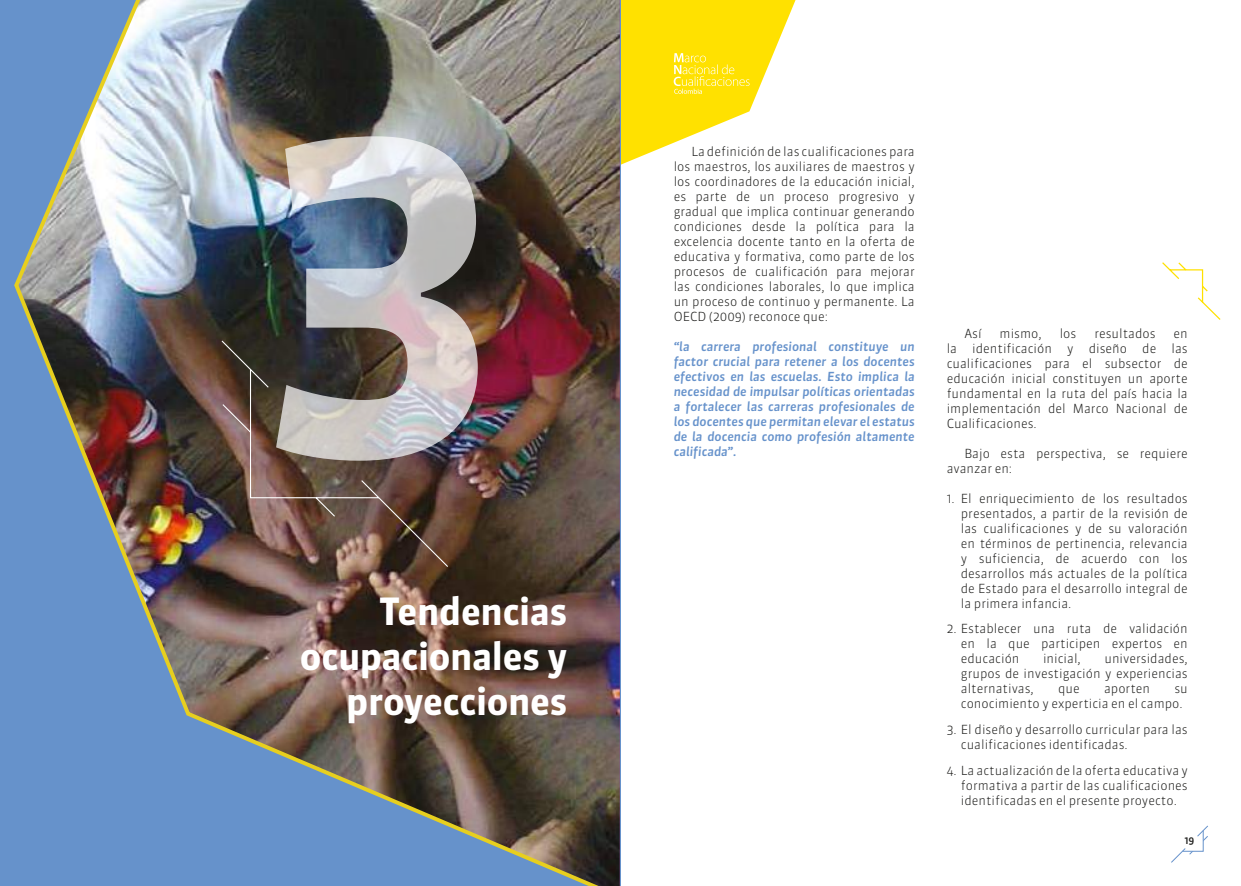
<style>
.page{position:relative;width:1241px;height:886px;background:#fff}
.page>*{position:absolute;margin:0;border:0;box-sizing:border-box;transform-origin:0 0}
.t1{font:700 37.5px/45px "Sanuk";letter-spacing:-.01em;color:#fff;text-align:right}
.t2{font:300 12.5px/15px "Sanuk";color:#1d1d1b;text-align:justify}
.t3{font:italic 500 12.5px/15px "Sanuk";color:#6692cb;text-align:justify}
.t4{font:500 10px "Sanuk";color:#1d1d1b}
</style>
<div class="page">
<svg style="left:1171px;top:825px;width:37px;height:38px"></svg>
<svg style="left:624px;top:0;width:172px;height:164px"></svg>
<svg style="left:1162px;top:262px;width:59px;height:58px"></svg>
<img style="left:12px;top:0;width:612px;height:886px">
<img style="left:220px;top:339px;width:229px;height:229px">
<img style="left:276px;top:136px;width:201px;height:325px">
<h1 class="t1" style="left:300px;top:588px;width:269px">Tendencias ocupacionales y proyecciones</h1>
<p class="t2" style="left:673px;top:144px;width:242px;text-indent:18px">La definición de las cualificaciones para los maestros, los auxiliares de maestros y los coordinadores de la educación inicial, es parte de un proceso progresivo y gradual que implica continuar generando condiciones desde la política para la excelencia docente tanto en la oferta de educativa y formativa, como parte de los procesos de cualificación para mejorar las condiciones laborales, lo que implica un proceso de continuo y permanente. La OECD (2009) reconoce que:</p>
<p class="t3" style="left:673px;top:339px;width:242px">“la carrera profesional constituye un factor crucial para retener a los docentes efectivos en las escuelas. Esto implica la necesidad de impulsar políticas orientadas a fortalecer las carreras profesionales de los docentes que permitan elevar el estatus de la docencia como profesión altamente calificada”.</p>
<p class="t2" style="left:964px;top:326px;width:19px">Así</p>
<p class="t2" style="left:999px;top:326px;width:44px">mismo,</p>
<p class="t2" style="left:1059px;top:326px;width:18px">los</p>
<p class="t2" style="left:1094px;top:326px;width:63px">resultados</p>
<p class="t2" style="left:946px;top:326px;width:242px;text-indent:227px">en la identificación y diseño de las cualificaciones para el subsector de educación inicial constituyen un aporte fundamental en la ruta del país hacia la implementación del Marco Nacional de Cualificaciones.</p>
<p class="t2" style="left:946px;top:446px;width:242px;text-indent:18px">Bajo esta perspectiva, se requiere avanzar en:</p>
<p class="t2" style="left:960px;top:491px;width:228px;text-indent:-14px">1. El enriquecimiento de los resultados presentados, a partir de la revisión de las cualificaciones y de su valoración en términos de pertinencia, relevancia y suficiencia, de acuerdo con los desarrollos más actuales de la política de Estado para el desarrollo integral de la primera infancia.</p>
<p class="t2" style="left:960px;top:621px;width:228px;text-indent:-14px">2. Establecer una ruta de validación en la que participen expertos en educación</p>
<p class="t2" style="left:960px;top:651px;width:228px;text-indent:143px">universidades, grupos de investigación y experiencias alternativas,</p>
<p class="t2" style="left:1042px;top:651px;width:39px">inicial,</p>
<p class="t2" style="left:1057px;top:681px;width:23px">que</p>
<p class="t2" style="left:1103px;top:681px;width:47px">aporten</p>
<p class="t2" style="left:960px;top:681px;width:228px;text-indent:213px">su conocimiento y experticia en el campo.</p>
<p class="t2" style="left:960px;top:722px;width:228px;text-indent:-14px">3. El diseño y desarrollo curricular para las cualificaciones identificadas.</p>
<p class="t2" style="left:960px;top:763px;width:228px;text-indent:-14px">4. La actualización de la oferta educativa y formativa a partir de las cualificaciones identificadas en el presente proyecto.</p>
<p class="t4" style="left:1184px;top:834px;width:12px">19</p>
</div>
